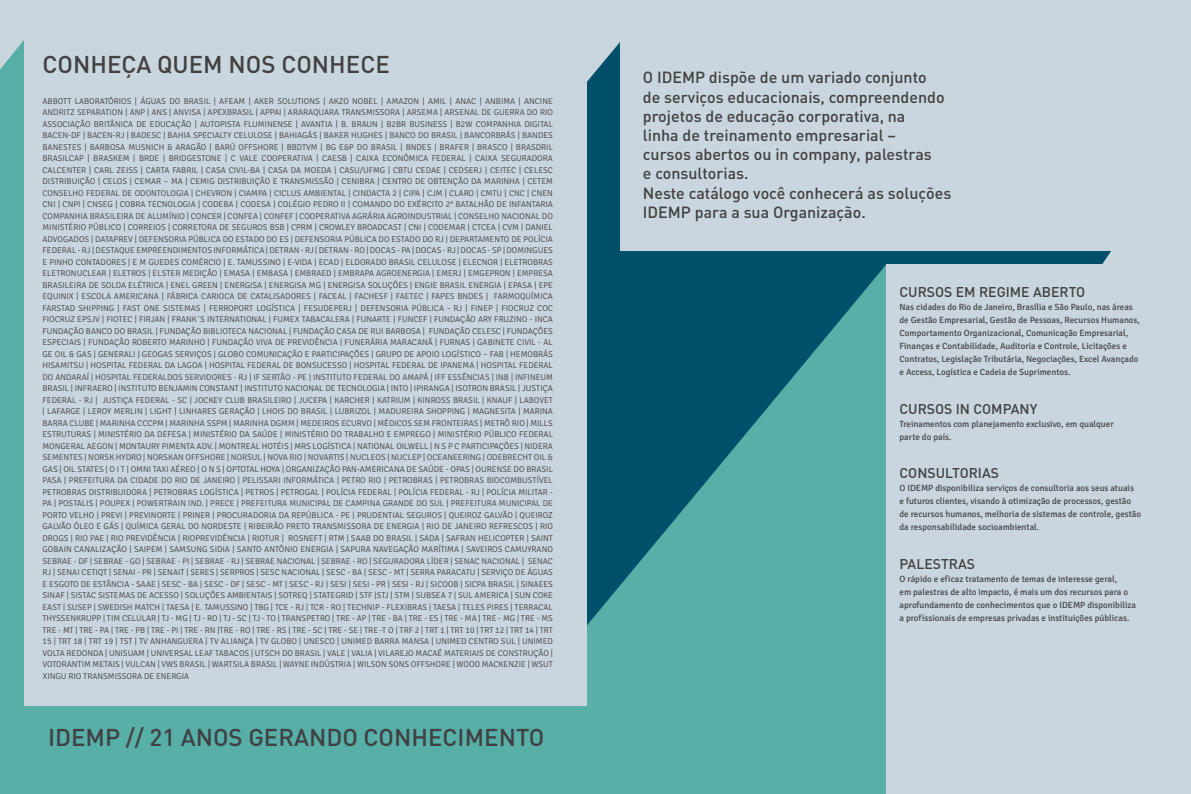
<style>
.page{position:relative;width:1191px;height:794px;background:#cad6dd}
.page>*{position:absolute;margin:0;border:0;box-sizing:border-box;transform-origin:0 0}
.t1{font:500 24px "DIN";color:#414042}
.t2{font:500 16px/19.2px "DIN";color:#414042}
.t3{font:500 14px "DIN";color:#414042}
.t4{font:9px/13px "Signika";color:#414042}
.t5{font:300 8.5px/11.5px "Signika";color:#414042;text-align:justify}
</style>
<div class="page">
<svg style="left:587px;top:42px;width:524px;height:222px;background:#115b74"></svg>
<div style="left:620px;top:31px;width:497px;height:219px;background:#cad6dd"></div>
<svg style="left:587px;top:264px;width:299px;height:530px;background:#388d92"></svg>
<div style="left:0;top:40px;width:587px;height:754px;background:#57afa8"></div>
<div style="left:24px;top:29px;width:563px;height:677px;background:#cad6dd"></div>
<h1 class="t1" style="left:43px;top:49px;width:16px">con</h1>
<h1 class="t1" style="left:90px;top:49px;width:99px">heça quem</h1>
<h1 class="t1" style="left:229px;top:49px;width:16px">nos</h1>
<h1 class="t1" style="left:281px;top:49px;width:16px">con</h1>
<h1 class="t1" style="left:329px;top:49px;width:32px">hece</h1>
<p class="t5" style="left:43px;top:95px;width:512px">ABBOTT LABORATÓRIOS | ÁGUAS DO BRASIL | AFEAM | AKER SOLUTIONS | AKZO NOBEL | AMAZON | AMIL | ANAC | ANBIMA | ANCINE ANDRITZ SEPARATION | ANP | ANS | ANVISA | APEXBRASIL | APPAI | ARARAQUARA TRANSMISSORA | ARSEMA | ARSENAL DE GUERRA DO RIO ASSOCIAÇÃO BRITÂNICA DE EDUCAÇÃO | AUTOPISTA FLUMINENSE | AVANTIA | B. BRAUN | B2BR BUSINESS | B2W COMPANHIA DIGITAL BACEN-DF | BACEN-RJ | BADESC | BAHIA SPECIALTY CELULOSE | BAHIAGÁS | BAKER HUGHES | BANCO DO BRASIL | BANCORBRÁS | BANDES BANESTES | BARBOSA MUSNICH &amp; ARAGÃO | BARÚ OFFSHORE | BBDTVM | BG E&amp;P DO BRASIL | BNDES | BRAFER | BRASCO | BRASDRIL BRASILCAP | BRASKEM | BRDE | BRIDGESTONE | C VALE COOPERATIVA | CAESB | CAIXA ECONÔMICA FEDERAL | CAIXA SEGURADORA CALCENTER | CARL ZEISS | CARTA FABRIL | CASA CIVIL-BA | CASA DA MOEDA | CASU/UFMG | CBTU CEDAE | CEDSERJ | CEITEC | CELESC DISTRIBUIÇÃO | CELOS | CEMAR – MA | CEMIG DISTRIBUIÇÃO E TRANSMISSÃO | CENIBRA | CENTRO DE OBTENÇÃO DA MARINHA | CETEM CONSELHO</p>
<p class="t5" style="left:43px;top:187px;width:512px;text-indent:149px">| CHEVRON | CIAMPA | CICLUS AMBIENTAL | CINDACTA 2 | CIPA | CJM | CLARO | CMTU | CNC | CNEN CNI | CNPI | CNSEG | COBRA TECNOLOGIA | CODEBA | CODESA | COLÉGIO PEDRO II | COMANDO DO EXÉRCITO 2° BATALHÃO DE INFANTARIA COMPANHIA BRASILEIRA DE ALUMÍNIO | CONCER | CONFEA | CONFEF | COOPERATIVA AGRÁRIA AGROINDUSTRIAL | CONSELHO NACIONAL DO MINISTÉRIO PÚBLICO | CORREIOS | CORRETORA DE SEGUROS BSB | CPRM | CROWLEY BROADCAST | CNI | CODEMAR | CTCEA | CVM | DANIEL ADVOGADOS | DATAPREV | DEFENSORIA PÚBLICA DO ESTADO DO ES | DEFENSORIA PÚBLICA DO ESTADO DO RJ | DEPARTAMENTO DE POLÍCIA FEDERAL - RJ | DESTAQUE EMPREENDIMENTOS INFORMÁTICA | DETRAN - RJ | DETRAN - RO | DOCAS - PA | DOCAS - RJ | DOCAS - SP | DOMINGUES E PINHO CONTADORES | E M GUEDES COMÉRCIO | E. TAMUSSINO | E-VIDA | ECAD | ELDORADO BRASIL CELULOSE | ELECNOR | ELETROBRAS ELETRONUCLEAR | ELETROS | ELSTER MEDIÇÃO | EMASA | EMBASA | EMBRAED | EMBRAPA AGROENERGIA | EMERJ | EMGEPRON | EMPRESA BRASILEIRA DE SOLDA ELÉTRICA | ENEL GREEN | ENERGISA | ENERGISA MG | ENERGISA SOLUÇÕES | ENGIE BRASIL ENERGIA | EPASA | EPE EQUINIX | ESCOLA AMERICANA | FÁBRICA CARIOCA DE CATALISADORES | FACEAL | FACHESF | FAETEC | FAPES BNDES | FARMOQUÍMICA FARSTAD SHIPPING | FAST ONE SISTEMAS | FERROPORT LOGÍSTICA | FESUDEPERJ | DEFENSORIA PÚBLICA - RJ | FINEP | FIOCRUZ COC FIOCRUZ EPSJV | FIOTEC | FIRJAN | FRANK´S INTERNATIONAL | FUMEX TABACALERA | FUNARTE | FUNCEF | FUNDAÇÃO ARY FRUZINO - INCA FUNDAÇÃO BANCO DO BRASIL | FUNDAÇÃO BIBLIOTECA NACIONAL | FUNDAÇÃO CASA DE RUI BARBOSA | FUNDAÇÃO CELESC | FUNDAÇÕES ESPECIAIS | FUNDAÇÃO ROBERTO MARINHO | FUNDAÇÃO VIVA DE PREVIDÊNCIA | FUNERÁRIA MARACANÃ | FURNAS | GABINETE CIVIL - AL GE OIL &amp; GAS | GENERALI | GEOGAS SERVIÇOS | GLOBO COMUNICAÇÃO E PARTICIPAÇÕES | GRUPO DE APOIO LOGÍSTICO – FAB | HEMOBRÁS HISAMITSU | HOSPITAL FEDERAL DA LAGOA | HOSPITAL FEDERAL DE BONSUCESSO | HOSPITAL FEDERAL DE IPANEMA | HOSPITAL FEDERAL DO ANDARAÍ | HOSPITAL FEDERALDOS SERVIDORES - RJ | IF SERTÃO - PE | INSTITUTO FEDERAL DO AMAPÁ | IFF ESSÊNCIAS | INB | INFINEUM BRASIL | INFRAERO | INSTITUTO BENJAMIN CONSTANT | INSTITUTO NACIONAL DE TECNOLOGIA | INTO | IPIRANGA | ISOTRON BRASIL | JUSTIÇA FEDERAL - RJ | JUSTIÇA FEDERAL - SC | JOCKEY CLUB BRASILEIRO | JUCEPA | KARCHER | KATRIUM | KINROSS BRASIL | KNAUF | LABOVET | LAFARGE | LEROY MERLIN | LIGHT | LINHARES GERAÇÃO | LHOIS DO BRASIL | LUBRIZOL | MADUREIRA SHOPPING | MAGNESITA | MARINA BARRA CLUBE | MARINHA CCCPM | MARINHA SSPM | MARINHA DGMM | MEDEIROS ECURVO | MÉDICOS SEM FRONTEIRAS | METRÔ RIO | MILLS ESTRUTURAS | MINISTÉRIO DA DEFESA | MINISTÉRIO DA SAÚDE | MINISTÉRIO DO TRABALHO E EMPREGO | MINISTÉRIO PÚBLICO FEDERAL MONGERAL AEGON | MONTAURY PIMENTA ADV. | MONTREAL HOTÉIS | MRS LOGÍSTICA | NATIONAL OILWELL | N S P C PARTICIPAÇÕES | NIDERA SEMENTES | NORSK HYDRO | NORSKAN OFFSHORE | NORSUL | NOVA RIO | NOVARTIS | NUCLEOS | NUCLEP | OCEANEERING | ODEBRECHT OIL &amp; GAS | OIL STATES | O I T | OMNI TAXI AÉREO | O N S | OPTOTAL HOYA | ORGANIZAÇÃO PAN-AMERICANA DE SAÚDE - OPAS | OURENSE DO BRASIL PASA | PREFEITURA DA CIDADE DO RIO DE JANEIRO | PELISSARI INFORMÁTICA | PETRO RIO | PETROBRAS | PETROBRAS BIOCOMBUSTÍVEL PETROBRAS DISTRIBUIDORA | PETROBRAS LOGÍSTICA | PETROS | PETROGAL | POLÍCIA FEDERAL | POLÍCIA FEDERAL - RJ | POLÍCIA MILITAR - PA | POSTALIS | POUPEX | POWERTRAIN IND. | PRECE | PREFEITURA MUNICIPAL DE CAMPINA GRANDE DO SUL | PREFEITURA MUNICIPAL DE PORTO VELHO | PREVI | PREVINORTE | PRINER | PROCURADORIA DA REPÚBLICA - PE | PRUDENTIAL SEGUROS | QUEIROZ GALVÃO | QUEIROZ GALVÃO ÓLEO E GÁS | QUÍMICA GERAL DO NORDESTE | RIBEIRÃO PRETO TRANSMISSORA DE ENERGIA | RIO DE JANEIRO REFRESCOS | RIO DROGS | RIO PAE | RIO PREVIDÊNCIA | RIOPREVIDÊNCIA | RIOTUR | ROSNEFT | RTM | SAAB DO BRASIL | SADA | SAFRAN HELICOPTER | SAINT GOBAIN CANALIZAÇÃO | SAIPEM | SAMSUNG SIDIA | SANTO ANTÔNIO ENERGIA | SAPURA NAVEGAÇÃO MARÍTIMA | SAVEIROS CAMUYRANO SEBRAE - DF | SEBRAE - GO | SEBRAE - PI | SEBRAE - RJ | SEBRAE NACIONAL | SEBRAE - RO | SEGURADORA LÍDER | SENAC NACIONAL | SENAC RJ | SENAI CETIQT | SENAI - PR | SENAIT | SERES | SERPROS | SESC NACIONAL | SESC - BA | SESC - MT | SERRA PARACATU | SERVIÇO DE ÁGUAS E ESGOTO DE ESTÂNCIA - SAAE | SESC - BA | SESC - DF | SESC - MT | SESC - RJ | SESI | SESI - PR | SESI - RJ | SICOOB | SICPA BRASIL | SINAEES SINAF | SISTAC SISTEMAS DE ACESSO | SOLUÇÕES AMBIENTAIS | SOTREQ | STATEGRID | STF |STJ | STM | SUBSEA 7 | SUL AMERICA | SUN COKE EAST | SUSEP | SWEDISH MATCH | TAESA | E. TAMUSSINO | TBG | TCE - RJ | TCR - RO | TECHNIP - FLEXIBRAS | TAESA | TELES PIRES | TERRACAL THYSSENKRUPP | TIM CELULAR | TJ - MG | TJ - RO | TJ - SC | TJ - TO | TRANSPETRO | TRE - AP | TRE - BA | TRE - ES | TRE - MA | TRE - MG | TRE - MS TRE - MT | TRE - PA | TRE - PB | TRE - PI | TRE - RN |TRE - RO | TRE - RS | TRE - SC | TRE - SE | TRE -T O | TRF 2 | TRT 1 | TRT 10 | TRT 12 | TRT 14 | TRT 15 | TRT 18 | TRT 19 | TST | TV ANHANGUERA | TV ALIANÇA | TV GLOBO | UNESCO | UNIMED BARRA MANSA | UNIMED CENTRO SUL | UNIMED VOLTA REDONDA | UNISUAM | UNIVERSAL LEAF TABACOS | UTSCH DO BRASIL | VALE | VALIA | VILAREJO MACAÉ MATERIAIS DE CONSTRUÇÃO | VOTORANTIM METAIS | VULCAN | VWS BRASIL | WARTSILA BRASIL | WAYNE INDÚSTRIA | WILSON SONS OFFSHORE | WOOD MACKENZIE | WSUT XINGU RIO TRANSMISSORA DE ENERGIA</p>
<p class="t5" style="left:86px;top:187px;width:11px">FEDERAL</p>
<p class="t5" style="left:122px;top:187px;width:24px">DE ODONTOLOGIA</p>
<h1 class="t1" style="left:48px;top:722px;width:15px">idemp</h1>
<h1 class="t1" style="left:126px;top:722px;width:72px">// 21 anos</h1>
<h1 class="t1" style="left:248px;top:722px;width:17px">gerando</h1>
<h1 class="t1" style="left:363px;top:722px;width:16px">con</h1>
<h1 class="t1" style="left:411px;top:722px;width:32px">hecimento</h1>
<p class="t2" style="left:643px;top:67px;width:310px">O IDEMP dispõe de um variado conjunto<br>de serviços educacionais, compreendendo projetos de educação corporativa, na<br>linha de treinamento empresarial –<br>cursos abertos ou in company, palestras<br>e consultorias.<br>Neste catálogo você conhecerá as soluções IDEMP para a sua Organização.</p>
<h3 class="t3" style="left:899px;top:283px;width:187px">CURSOS EM REGIME ABERTO</h3>
<p class="t4" style="left:899px;top:301px;width:242px">Nas cidades do Rio de Janeiro, Brasília e São Paulo, nas áreas de Gestão Empresarial, Gestão de Pessoas, Recursos Humanos, Comportamento Organizacional, Comunicação Empresarial, Finanças e Contabilidade, Auditoria e Controle, Licitações e Contratos, Legislação Tributária, Negociações, Excel Avançado e Access, Logística e Cadeia de Suprimentos.</p>
<h3 class="t3" style="left:899px;top:400px;width:139px">CURSOS IN COMPANY</h3>
<p class="t4" style="left:899px;top:417px;width:216px">Treinamentos com planejamento exclusivo, em qualquer parte do país.</p>
<h3 class="t3" style="left:899px;top:464px;width:101px">CONSULTORIAS</h3>
<p class="t4" style="left:899px;top:482px;width:243px">O IDEMP disponibiliza serviços de consultoria aos seus atuais<br>e futuros clientes, visando à otimização de processos, gestão de recursos humanos, melhoria de sistemas de controle, gestão da responsabilidade socioambiental.</p>
<h3 class="t3" style="left:899px;top:554px;width:77px">PALESTRAS</h3>
<p class="t4" style="left:899px;top:572px;width:238px">O rápido e eficaz tratamento de temas de interesse geral,<br>em palestras de alto impacto, é mais um dos recursos para o aprofundamento de conhecimentos que o IDEMP disponibiliza a profissionais de empresas privadas e instituições públicas.</p>
</div>
